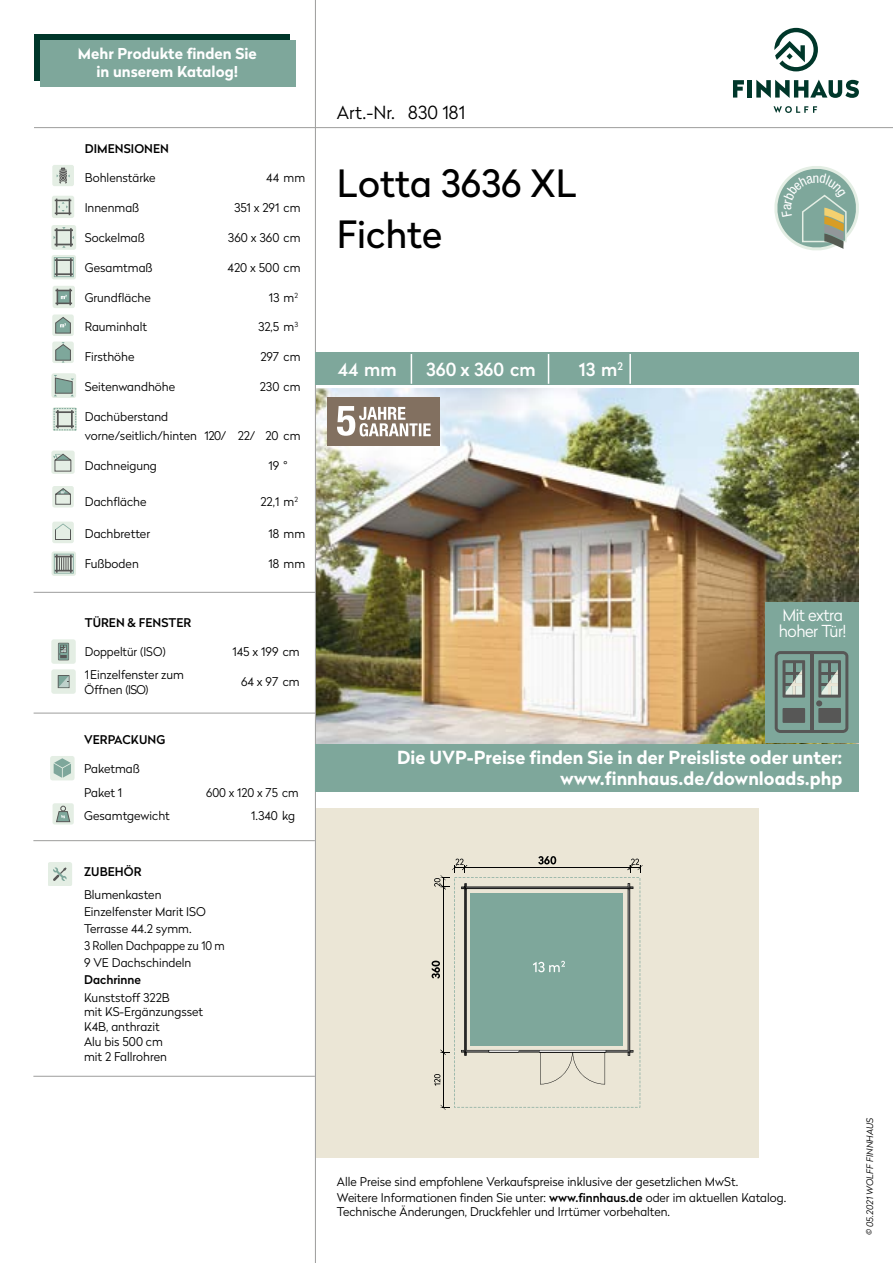
<style>
.page{position:relative;width:893px;height:1263px;background:#fff}
.page>*{position:absolute;margin:0;border:0;box-sizing:border-box;transform-origin:0 0}
.t1{font:37.5px/51px "Radikal";color:#000}
.t2{font:700 18px/21.6px "Radikal";color:#fff;text-align:right}
.t3{font:500 18px "Radikal";color:#fff}
.t4{font:300 18px "Radikal";color:#000}
.t5{font:300 16.5px/16.5px "Radikal";letter-spacing:-.03em;color:#fff}
.t6{font:700 15px/18px "Radikal";color:#fff;text-align:center}
.t7{font:300 12px/17px "Radikal";color:#000}
.t8{font:500 12px "Radikal";letter-spacing:.005em;color:#000}
.t9{font:italic 300 9px "Radikal";color:#000}
.s1{font-weight:500}
</style>
<div class="page">
<div style="left:34px;top:34px;width:255px;height:46px;background:#00372a"></div>
<hr style="left:316px;top:127px;width:577px;height:1px;background:#9d9d9c">
<hr style="left:315px;top:0;width:1px;height:1263px;background:#9d9d9c">
<div style="left:40px;top:41px;width:255px;height:46px;background:#7ea79b"></div>
<div style="left:316px;top:808px;width:442px;height:350px;background:#ebe6d6"></div>
<div style="left:315px;top:352px;width:544px;height:32px;background:#7ea79b"></div>
<img style="left:316px;top:388px;width:543px;height:356px">
<div style="left:328px;top:397px;width:112px;height:48px;background:#827060"></div>
<svg style="left:337px;top:406px;width:94px;height:30px"></svg>
<hr style="left:411px;top:354px;width:1px;height:30px;background:#fff">
<hr style="left:548px;top:354px;width:1px;height:30px;background:#fff">
<hr style="left:629px;top:354px;width:2px;height:30px;background:#fff">
<svg style="left:432px;top:856px;width:211px;height:254px"></svg>
<div style="left:52px;top:639px;width:24px;height:25px;background:#e4eee4;border-radius:3px"></div>
<svg style="left:58px;top:643px;width:11px;height:17px"></svg>
<div style="left:52px;top:669px;width:24px;height:25px;background:#e4eee4;border-radius:3px"></div>
<svg style="left:58px;top:675px;width:12px;height:13px"></svg>
<div style="left:52px;top:165px;width:22px;height:21px;background:#e4eee4;border-radius:2px"></div>
<svg style="left:57px;top:168px;width:13px;height:15px"></svg>
<div style="left:52px;top:196px;width:22px;height:22px;background:#e4eee4;border-radius:2px"></div>
<svg style="left:55px;top:199px;width:16px;height:16px"></svg>
<div style="left:51px;top:225px;width:25px;height:25px;background:#e4eee4;border-radius:3px"></div>
<svg style="left:54px;top:227px;width:20px;height:21px"></svg>
<div style="left:52px;top:255px;width:24px;height:24px;background:linear-gradient(to right,#d0e0d5,#d8e6db);border-radius:3px"></div>
<svg style="left:54px;top:257px;width:20px;height:20px"></svg>
<div style="left:53px;top:286px;width:22px;height:22px;background:#e4eee4;border-radius:2px"></div>
<svg style="left:55px;top:289px;width:17px;height:16px"></svg>
<div style="left:52px;top:314px;width:22px;height:22px;background:#e4eee4;border-radius:2px"></div>
<svg style="left:55px;top:317px;width:16px;height:17px"></svg>
<div style="left:52px;top:342px;width:22px;height:21px;background:#e4eee4;border-radius:2px"></div>
<svg style="left:55px;top:342px;width:16px;height:21px"></svg>
<div style="left:51px;top:373px;width:25px;height:25px;background:#e4eee4;border-radius:3px"></div>
<svg style="left:54px;top:375px;width:20px;height:21px"></svg>
<svg style="left:53px;top:407px;width:24px;height:24px"></svg>
<svg style="left:54px;top:408px;width:23px;height:22px"></svg>
<div style="left:51px;top:451px;width:24px;height:23px;background:#e4eee4;border-radius:2px"></div>
<svg style="left:53px;top:453px;width:19px;height:19px"></svg>
<div style="left:52px;top:486px;width:22px;height:21px;background:#e4eee4;border-radius:2px"></div>
<svg style="left:55px;top:488px;width:16px;height:17px"></svg>
<div style="left:52px;top:522px;width:22px;height:21px;background:#e4eee4;border-radius:2px"></div>
<svg style="left:55px;top:523px;width:16px;height:17px"></svg>
<svg style="left:52px;top:551px;width:24px;height:25px"></svg>
<svg style="left:54px;top:554px;width:20px;height:20px"></svg>
<div style="left:48px;top:862px;width:24px;height:24px;background:#e4eee4;border-radius:3px"></div>
<svg style="left:53px;top:867px;width:14px;height:14px"></svg>
<div style="left:50px;top:756px;width:25px;height:24px;background:#e4eee4;border-radius:3px"></div>
<svg style="left:54px;top:758px;width:17px;height:20px"></svg>
<div style="left:53px;top:803px;width:21px;height:21px;background:#e4eee4;border-radius:2px"></div>
<svg style="left:56px;top:806px;width:15px;height:16px"></svg>
<hr style="left:34px;top:592px;width:282px;height:1px;background:#9d9d9c">
<hr style="left:34px;top:713px;width:282px;height:1px;background:#9d9d9c">
<hr style="left:33px;top:1076px;width:282px;height:1px;background:#9d9d9c">
<hr style="left:34px;top:127px;width:281px;height:1px;background:#9d9d9c">
<hr style="left:33px;top:840px;width:282px;height:1px;background:#9d9d9c">
<div style="left:765px;top:603px;width:94px;height:140px;background:#7ea79b"></div>
<svg style="left:775px;top:651px;width:73px;height:82px"></svg>
<hr style="left:810px;top:651px;width:4px;height:80px;background:#575756">
<div style="left:818px;top:708px;width:23px;height:15px;background:#575756"></div>
<div style="left:782px;top:708px;width:23px;height:15px;background:#575756"></div>
<div style="left:316px;top:744px;width:543px;height:48px;background:#7ea79b"></div>
<svg style="left:774px;top:28px;width:44px;height:43px"></svg>
<svg style="left:773px;top:106px;width:44px;height:7px"></svg>
<svg style="left:733px;top:80px;width:11px;height:18px"></svg>
<hr style="left:748px;top:80px;width:4px;height:18px;background:#00372a">
<svg style="left:756px;top:80px;width:103px;height:18px"></svg>
<svg style="left:774px;top:166px;width:85px;height:84px"></svg>
<p class="t6" style="left:78px;top:44px;width:181px">Mehr Produkte finden Sie in unserem Katalog!</p>
<p class="t8" style="left:85px;top:140px;width:86px">DIMENSIONEN</p>
<p class="t7" style="left:85px;top:169px;width:72px">Bohlenstärke</p>
<p class="t7" style="left:266px;top:169px;width:40px">44 mm</p>
<p class="t7" style="left:85px;top:199px;width:56px">Innenmaß</p>
<p class="t7" style="left:234px;top:199px;width:68px">351 x 291 cm</p>
<p class="t7" style="left:85px;top:229px;width:62px">Sockelmaß</p>
<p class="t7" style="left:228px;top:229px;width:74px">360 x 360 cm</p>
<p class="t7" style="left:85px;top:258px;width:69px">Gesamtmaß</p>
<p class="t7" style="left:228px;top:258px;width:74px">420 x 500 cm</p>
<p class="t7" style="left:85px;top:288px;width:68px">Grundfläche</p>
<p class="t7" style="left:269px;top:288px;width:31px">13 m<sup>2</sup></p>
<p class="t7" style="left:85px;top:318px;width:64px">Rauminhalt</p>
<p class="t7" style="left:258px;top:318px;width:41px">32,5 m<sup>3</sup></p>
<p class="t7" style="left:85px;top:348px;width:51px">Firsthöhe</p>
<p class="t7" style="left:260px;top:348px;width:42px">297 cm</p>
<p class="t7" style="left:85px;top:377px;width:92px">Seitenwandhöhe</p>
<p class="t7" style="left:260px;top:377px;width:42px">230 cm</p>
<p class="t7" style="left:85px;top:406px;width:217px;line-height:19.5px">Dachüberstand<br>vorne/seitlich/hinten 120/ 22/ 20 cm</p>
<p class="t7" style="left:85px;top:457px;width:74px">Dachneigung</p>
<p class="t7" style="left:269px;top:457px;width:21px">19 °</p>
<p class="t7" style="left:85px;top:492px;width:63px">Dachfläche</p>
<p class="t7" style="left:260px;top:492px;width:39px">22,1 m<sup>2</sup></p>
<p class="t7" style="left:85px;top:525px;width:67px">Dachbretter</p>
<p class="t7" style="left:269px;top:525px;width:38px">18 mm</p>
<p class="t7" style="left:85px;top:555px;width:56px">Fußboden</p>
<p class="t7" style="left:269px;top:555px;width:38px">18 mm</p>
<p class="t8" style="left:85px;top:614px;width:108px">TÜREN &amp; FENSTER</p>
<p class="t7" style="left:85px;top:643px;width:83px">Doppeltür (ISO)</p>
<p class="t7" style="left:232px;top:643px;width:69px">145 x 199 cm</p>
<p class="t7" style="left:85px;top:667px;width:101px;line-height:14.4px">1 Einzelfenster zum<br>Öffnen (ISO)</p>
<p class="t7" style="left:241px;top:673px;width:60px">64 x 97 cm</p>
<p class="t8" style="left:84px;top:731px;width:83px">VERPACKUNG</p>
<p class="t7" style="left:84px;top:757px;width:57px;line-height:23.4px">Paketmaß<br>Paket 1</p>
<p class="t7" style="left:206px;top:783px;width:94px">600 x 120 x 75 cm</p>
<p class="t7" style="left:84px;top:807px;width:87px">Gesamtgewicht</p>
<p class="t7" style="left:251px;top:807px;width:46px">1.340 kg</p>
<p class="t8" style="left:84px;top:863px;width:59px">ZUBEHÖR</p>
<p class="t7" style="left:84px;top:886px;width:142px">Blumenkasten<br>Einzelfenster Marit ISO<br>Terrasse 44.2 symm.<br>3 Rollen Dachpappe zu 10 m<br>9 VE Dachschindeln</p>
<p class="t8" style="left:84px;top:971px;width:59px">Dachrinne</p>
<p class="t7" style="left:84px;top:989px;width:121px;line-height:14.5px">Kunststoff 322B<br>mit KS-Ergänzungsset<br>K4B, anthrazit</p>
<p class="t7" style="left:84px;top:1034px;width:84px;line-height:14.4px">Alu bis 500 cm mit 2 Fallrohren</p>
<h2 class="t4" style="left:337px;top:100px;width:130px">Art.-Nr. 830 181</h2>
<h1 class="t1" style="left:337px;top:156px;width:241px">Lotta 3636 XL<br>Fichte</h1>
<h2 class="t3" style="left:338px;top:356px;width:60px">44 mm</h2>
<h2 class="t3" style="left:426px;top:356px;width:111px">360 x 360 cm</h2>
<h2 class="t3" style="left:579px;top:356px;width:46px">13 m<sup>2</sup></h2>
<h3 class="t5" style="left:779px;top:606px;width:69px">Mit extra hoher Tür!</h3>
<h2 class="t2" style="left:397px;top:745px;width:447px">Die UVP-Preise finden Sie in der Preisliste oder unter: www.finnhaus.de/downloads.php</h2>
<p class="t7" style="left:337px;top:1173px;width:403px">Alle Preise sind empfohlene Verkaufspreise inklusive der gesetzlichen MwSt.</p>
<p class="t7" style="left:337px;top:1190px;width:451px;line-height:14.4px">Weitere Informationen finden Sie unter: <span class="s1">www.finnhaus.de</span> oder im aktuellen Katalog.<br>Technische Änderungen, Druckfehler und Irrtümer vorbehalten.</p>
<p class="t9" style="left:864px;top:1235px;width:119px;rotate:-90deg">© 05.2021 WOLFF FINNHAUS</p>
</div>
